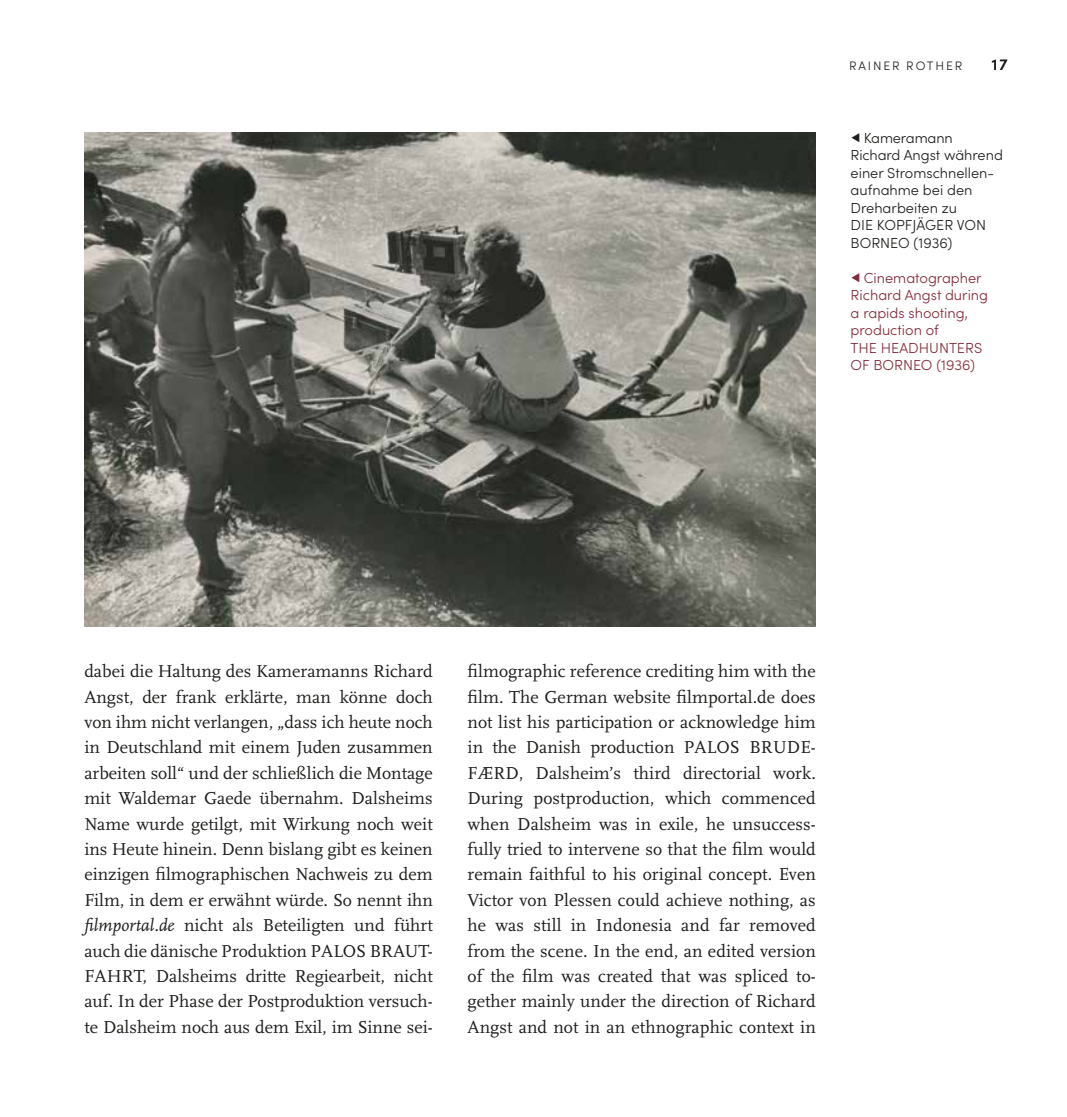
<style>
.page{position:relative;width:1067px;height:1117px;background:#fff}
.page>*{position:absolute;margin:0;border:0;box-sizing:border-box;transform-origin:0 0}
.t1{font:18.03px/25.4px "Scala Pro";color:#1d1d1b;text-align:justify}
.t2{font:500 15.75px "Sofia Pro";color:#1d1d1b}
.t3{font:300 14.53px/17.5px "Sofia Pro";color:#1d1d1b}
.t4{font:300 14.53px/17.5px "Sofia Pro";color:#822a3a}
.t5{font:300 12.25px "Sofia Pro";letter-spacing:.15em;color:#1d1d1b}
.s1{font-weight:500}
.s2{font-style:italic}
</style>
<div class="page">
<img style="left:84px;top:132px;width:732px;height:494px">
<p class="t5" style="left:849px;top:56px;width:114px">RAINER ROTHER</p>
<p class="t2" style="left:992px;top:53px;width:17px">17</p>
<p class="t3" style="left:850px;top:128px;width:154px"><span class="s1">◀</span> Kameramann<br>Richard Angst während einer Stromschnellen&shy;aufnahme bei den<br>Dreharbeiten zu<br>DIE KOPFJÄGER VON<br>BORNEO (1936)</p>
<p class="t4" style="left:850px;top:268px;width:139px"><span class="s1">◀</span> Cinematographer<br>Richard Angst during a rapids shooting, production of<br>THE HEADHUNTERS<br>OF BORNEO (1936)</p>
<p class="t1" style="left:84px;top:658px;width:350px">dabei die Haltung des Kameramanns Richard Angst, der frank erklärte, man könne doch von ihm nicht verlangen, „dass ich heute noch in Deutschland mit einem Juden zusammen arbeiten soll“ und der schließlich die Montage mit Waldemar Gaede übernahm. Dalsheims Name wurde getilgt, mit Wirkung noch weit ins Heute hinein. Denn bislang gibt es keinen einzigen filmographischen Nachweis zu dem Film, in dem er erwähnt würde. So nennt ihn <span class="s2">filmportal.de</span> nicht als Beteiligten und führt auch die dänische Produktion PALOS BRAUT-FAHRT, Dalsheims dritte Regiearbeit, nicht auf. In der Phase der Postproduktion versuch&shy;te Dalsheim noch aus dem Exil, im Sinne sei-</p>
<p class="t1" style="left:467px;top:658px;width:350px">filmographic reference crediting him with the film. The German website filmportal.de does not list his participation or acknowledge him in the Danish production PALOS BRUDE-FÆRD, Dalsheim’s third directorial work.<br>During postproduction, which commenced when Dalsheim was in exile, he unsuccess&shy;fully tried to intervene so that the film would remain faithful to his original concept. Even Victor von Plessen could achieve nothing, as he was still in Indonesia and far removed from the scene. In the end, an edited version of the film was created that was spliced to&shy;gether mainly under the direction of Richard Angst and not in an ethnographic context in</p>
</div>
